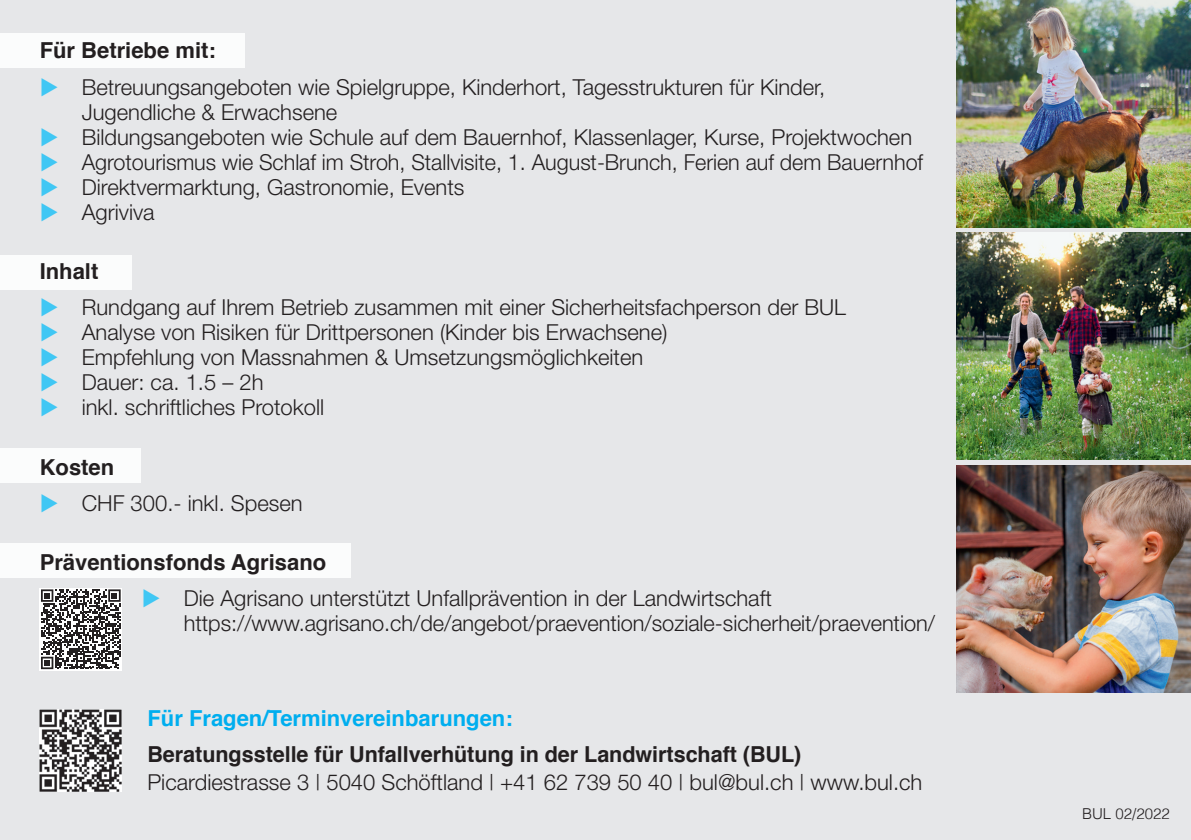
<style>
.page{position:relative;width:1191px;height:840px;background:#fff}
.page>*{position:absolute;margin:0;border:0;box-sizing:border-box;transform-origin:0 0}
.t1{font:300 22px/25px "Helvetica Neue";color:#231f20}
.t2{font:700 22px "Helvetica";color:#231f20}
.t3{font:700 22px "Helvetica";color:#00aeef}
.t4{font:300 15px "Helvetica";color:#231f20}
.s1{color:#40c7f4}
</style>
<div class="page">
<div style="left:0;top:0;width:1191px;height:839px;background:#e6e7e9"></div>
<div style="left:0;top:34px;width:244px;height:34px;background:#fff"></div>
<div style="left:0;top:255px;width:131px;height:34px;background:#fff"></div>
<div style="left:0;top:448px;width:140px;height:34px;background:#fff"></div>
<div style="left:0;top:543px;width:351px;height:34px;background:#fff"></div>
<img style="left:40px;top:709px;width:82px;height:82px">
<svg style="left:40px;top:588px;width:82px;height:82px"></svg>
<svg style="left:41px;top:589px;width:80px;height:79px;background:#817f7f"></svg>
<img style="left:956px;top:0;width:235px;height:227px">
<img style="left:956px;top:232px;width:235px;height:227px">
<img style="left:956px;top:465px;width:235px;height:227px">
<p class="t2" style="left:40px;top:33px;width:178px">Für Betriebe mit:</p>
<p class="t1" style="left:82px;top:74px;width:745px;text-indent:-42px"><span class="s1">◆</span> Betreuungsangeboten wie Spielgruppe, Kinderhort, Tagesstrukturen für Kinder,<br>Jugendliche &amp; Erwachsene</p>
<p class="t1" style="left:40px;top:124px;width:874px"><span class="s1">◆</span> Bildungsangeboten wie Schule auf dem Bauernhof, Klassenlager, Kurse, Projektwochen</p>
<p class="t1" style="left:40px;top:149px;width:885px"><span class="s1">◆</span> Agrotourismus wie Schlaf im Stroh, Stallvisite, 1. August-Brunch, Ferien auf dem Bauernhof</p>
<p class="t1" style="left:40px;top:174px;width:426px"><span class="s1">◆</span> Direktvermarktung, Gastronomie, Events</p>
<p class="t1" style="left:40px;top:199px;width:116px"><span class="s1">◆</span> Agriviva</p>
<p class="t2" style="left:40px;top:253px;width:60px">Inhalt</p>
<p class="t1" style="left:40px;top:294px;width:808px"><span class="s1">◆</span> Rundgang auf Ihrem Betrieb zusammen mit einer Sicherheitsfachperson der BUL</p>
<p class="t1" style="left:40px;top:319px;width:629px"><span class="s1">◆</span> Analyse von Risiken für Drittpersonen (Kinder bis Erwachsene)</p>
<p class="t1" style="left:40px;top:344px;width:605px"><span class="s1">◆</span> Empfehlung von Massnahmen &amp; Umsetzungsmöglichkeiten</p>
<p class="t1" style="left:40px;top:369px;width:225px"><span class="s1">◆</span> Dauer: ca. 1.5 – 2h</p>
<p class="t1" style="left:40px;top:394px;width:286px"><span class="s1">◆</span> inkl. schriftliches Protokoll</p>
<p class="t2" style="left:40px;top:449px;width:76px">Kosten</p>
<p class="t1" style="left:40px;top:490px;width:264px"><span class="s1">◆</span> CHF 300.- inkl. Spesen</p>
<p class="t2" style="left:40px;top:544px;width:288px">Präventionsfonds Agrisano</p>
<p class="t1" style="left:184px;top:585px;width:752px;text-indent:-42px"><span class="s1">◆</span> Die Agrisano unterstützt Unfallprävention in der Landwirtschaft https://www.agrisano.ch/de/angebot/praevention/soziale-sicherheit/praevention/</p>
<p class="t3" style="left:147px;top:700px;width:367px">Für Fragen/Terminvereinbarungen:</p>
<p class="t2" style="left:147px;top:736px;width:655px">Beratungsstelle für Unfallverhütung in der Landwirtschaft (BUL)</p>
<p class="t1" style="left:147px;top:768px;width:776px">Picardiestrasse 3 | 5040 Schöftland | +41 62 739 50 40 | bul@bul.ch | www.bul.ch</p>
<p class="t4" style="left:1082px;top:800px;width:89px">BUL 02/2022</p>
</div>
